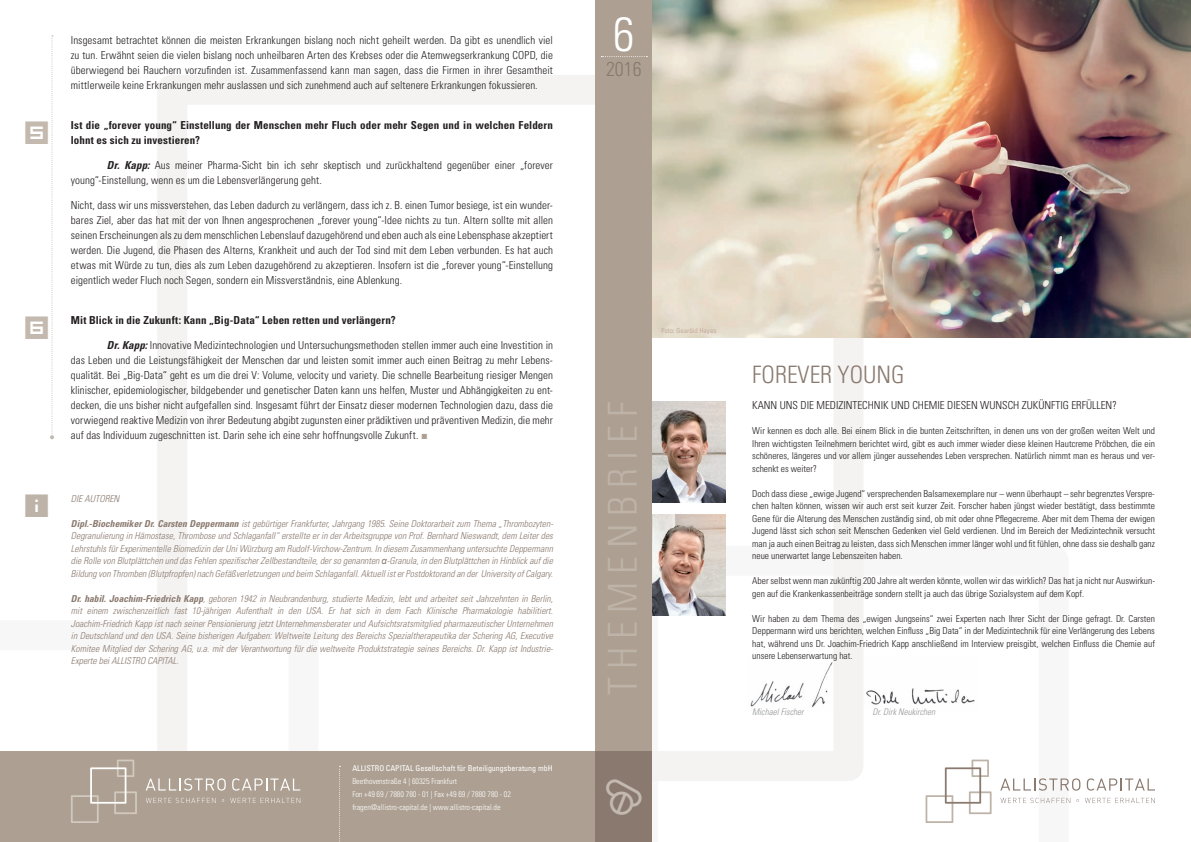
<style>
.page{position:relative;width:1191px;height:842px;background:#fff}
.page>*{position:absolute;margin:0;border:0;box-sizing:border-box;transform-origin:0 0}
.t1{font:300 condensed 48px "Univers LT Std";color:#fff}
.t2{font:300 condensed 40px "Univers LT Std";letter-spacing:.2em;color:#beb3a8}
.t3{font:40px "Inversionz";color:#c3b9ae}
.t4{font:40px "Inversionz";color:#beb3a8}
.t5{font:300 condensed 24px "Univers LT Std";color:#8a796e}
.t6{font:300 condensed 20px "Univers LT Std";color:#8a796e}
.t7{font:300 condensed 11px/15px "Univers LT Std";letter-spacing:.005em;color:#231f20;text-align:justify}
.t8{font:700 condensed 11px/15px "Univers LT Std";letter-spacing:.01em;color:#231f20}
.t9{font:300 condensed 9.5px/12.5px "Univers LT Std";color:#231f20;text-align:justify}
.t10{font:italic 300 condensed 9.5px/12.5px "Univers LT Std";color:#8a796e;text-align:justify}
.t11{font:italic 300 condensed 9px "Univers LT Std";color:#939598}
.t12{font:300 condensed 8px/13px "Univers LT Std";color:#fff}
.t13{font:condensed 8px "Univers LT Std";color:#fff}
.t14{font:condensed 7px "Univers LT Std";letter-spacing:-.01em;color:#b69b8d}
.s1{font-weight:700;font-style:italic}
.s2{font-family:"Arial";font-weight:400;font-stretch:normal;color:#ada092}
.s3{font-weight:700}
.s4{font-family:"Arial";font-weight:400;font-stretch:normal}
</style>
<div class="page">
<img style="left:652px;top:0;width:539px;height:338px">
<div style="left:595px;top:0;width:57px;height:842px;background:#ada092"></div>
<div style="left:0;top:751px;width:595px;height:91px;background:#ada092"></div>
<div style="left:595px;top:751px;width:57px;height:91px;background:#8a796e"></div>
<svg style="left:601px;top:56px;width:46px;height:1px"></svg>
<svg style="left:50px;top:35px;width:4px;height:404px"></svg>
<svg style="left:339px;top:766px;width:1px;height:76px"></svg>
<img style="left:750px;top:662px;width:82px;height:45px">
<img style="left:652px;top:402px;width:74px;height:101px">
<img style="left:652px;top:514px;width:74px;height:102px">
<svg style="left:925px;top:759px;width:66px;height:64px"></svg>
<svg style="left:1000px;top:778px;width:80px;height:13px"></svg>
<svg style="left:1086px;top:778px;width:69px;height:13px"></svg>
<svg style="left:1000px;top:798px;width:70px;height:5px"></svg>
<svg style="left:1085px;top:798px;width:70px;height:5px"></svg>
<svg style="left:71px;top:759px;width:66px;height:64px"></svg>
<svg style="left:146px;top:778px;width:80px;height:13px"></svg>
<svg style="left:232px;top:778px;width:68px;height:13px"></svg>
<svg style="left:146px;top:798px;width:70px;height:5px"></svg>
<svg style="left:230px;top:798px;width:70px;height:5px"></svg>
<img style="left:866px;top:688px;width:109px;height:17px">
<h2 class="t3" style="left:25px;top:106px;width:26px">5</h2>
<h2 class="t3" style="left:25px;top:301px;width:26px">6</h2>
<h2 class="t4" style="left:25px;top:480px;width:26px">¡</h2>
<p class="t7" style="left:71px;top:33px;width:483px">Insgesamt betrachtet können die meisten Erkrankungen bislang noch nicht geheilt werden. Da gibt es unendlich viel zu tun. Erwähnt seien die vielen bislang noch unheilbaren Arten des Krebses oder die Atemwegserkrankung COPD, die überwiegend bei Rauchern vorzufinden ist. Zusammenfassend kann man sagen, dass die Firmen in ihrer Gesamtheit mittlerweile keine Erkrankungen mehr auslassen und sich zunehmend auch auf seltenere Erkrankungen fokussieren.</p>
<p class="t8" style="left:71px;top:118px;width:483px">Ist die „forever young“ Einstellung der Menschen mehr Fluch oder mehr Segen und in welchen Feldern lohnt es sich zu investieren?</p>
<p class="t7" style="left:71px;top:158px;width:483px;text-indent:36px"><span class="s1">Dr. Kapp:</span> Aus meiner Pharma-Sicht bin ich sehr skeptisch und zurückhaltend gegenüber einer „forever young“-Einstellung, wenn es um die Lebensverlängerung geht.</p>
<p class="t7" style="left:71px;top:198px;width:483px">Nicht, dass wir uns missverstehen, das Leben dadurch zu verlängern, dass ich z. B. einen Tumor besiege, ist ein wunder&shy;bares Ziel, aber das hat mit der von Ihnen angesprochenen „forever young“-Idee nichts zu tun. Altern sollte mit allen seinen Erscheinungen als zu dem menschlichen Lebenslauf dazugehörend und eben auch als eine Lebensphase akzeptiert werden. Die Jugend, die Phasen des Alterns, Krankheit und auch der Tod sind mit dem Leben verbunden. Es hat auch etwas mit Würde zu tun, dies als zum Leben dazugehörend zu akzeptieren. Insofern ist die „forever young“-Einstellung eigentlich weder Fluch noch Segen, sondern ein Missverständnis, eine Ablenkung.</p>
<p class="t8" style="left:71px;top:313px;width:326px">Mit Blick in die Zukunft: Kann „Big-Data“ Leben retten und verlängern?</p>
<p class="t7" style="left:71px;top:338px;width:483px;text-indent:36px"><span class="s1">Dr. Kapp:</span> Innovative Medizintechnologien und Untersuchungsmethoden stellen immer auch eine Investition in das Leben und die Leistungsfähigkeit der Menschen dar und leisten somit immer auch einen Beitrag zu mehr Lebens&shy;qualität. Bei „Big-Data“ geht es um die drei V: Volume, velocity und variety. Die schnelle Bearbeitung riesiger Mengen klinischer, epidemiologischer, bildgebender und genetischer Daten kann uns helfen, Muster und Abhängigkeiten zu ent&shy;decken, die uns bisher nicht aufgefallen sind. Insgesamt führt der Einsatz dieser modernen Technologien dazu, dass die vorwiegend reaktive Medizin von ihrer Bedeutung abgibt zugunsten einer prädiktiven und präventiven Medizin, die mehr auf das Individuum zugeschnitten ist. Darin sehe ich eine sehr hoffnungsvolle Zukunft. <span class="s2">■</span></p>
<p class="t10" style="left:71px;top:492px;width:50px">DIE AUTOREN</p>
<p class="t10" style="left:71px;top:517px;width:484px"><span class="s3">Dipl.-Biochemiker Dr. Carsten Deppermann</span> ist gebürtiger Frankfurter, Jahrgang 1985. Seine Doktorarbeit zum Thema „Thrombozyten-Degranulierung in Hämostase, Thrombose und Schlaganfall“ erstellte er in der Arbeitsgruppe von Prof. Bernhard Nieswandt, dem Leiter des Lehrstuhls für Experimentelle Biomedizin der Uni Würzburg am Rudolf-Virchow-Zentrum. In diesem Zusammenhang untersuchte Deppermann die Rolle von Blutplättchen und das Fehlen spezifischer Zellbestandteile, der so genannten <span class="s4">α</span>-Granula, in den Blutplättchen in Hinblick auf die Bildung von Thromben (Blutpfropfen) nach Gefäßverletzungen und beim Schlaganfall. Aktuell ist er Postdoktorand an der University of Calgary.</p>
<p class="t10" style="left:71px;top:592px;width:484px"><span class="s3">Dr. habil. Joachim-Friedrich Kapp</span>, geboren 1942 in Neubrandenburg, studierte Medizin, lebt und arbeitet seit Jahrzehnten in Berlin, mit einem zwischenzeitlich fast 10-jährigen Aufenthalt in den USA. Er hat sich in dem Fach Klinische Pharmakologie habilitiert.<br>Joachim-Friedrich Kapp ist nach seiner Pensionierung jetzt Unternehmensberater und Aufsichtsratsmitglied pharmazeutischer Unternehmen in Deutschland und den USA. Seine bisherigen Aufgaben: Weltweite Leitung des Bereichs Spezialtherapeutika der Schering AG, Executive Komitee Mitglied der Schering AG, u.a. mit der Verantwortung für die weltweite Produktstrategie seines Bereichs. Dr. Kapp ist Industrie-Experte bei ALLISTRO CAPITAL.</p>
<p class="t13" style="left:352px;top:763px;width:202px">ALLISTRO CAPITAL Gesellschaft für Beteiligungsberatung mbH</p>
<p class="t12" style="left:352px;top:775px;width:160px">Beethovenstraße 4 | 60325 Frankfurt<br>Fon +49 69 / 7880 780 - 01 | Fax +49 69 / 7880 780 - 02 fragen@allistro-capital.de | www.allistro-capital.de</p>
<h1 class="t1" style="left:613px;top:5px;width:23px">6</h1>
<h3 class="t6" style="left:606px;top:57px;width:37px">2016</h3>
<p class="t14" style="left:661px;top:326px;width:57px">Foto: Gearóid Hayes</p>
<h2 class="t2" style="left:599px;top:695px;width:295px;rotate:-90deg">THEMENBRIEF</h2>
<h3 class="t5" style="left:752px;top:360px;width:154px">FOREVER YOUNG</h3>
<p class="t7" style="left:752px;top:398px;width:366px">KANN UNS DIE MEDIZINTECHNIK UND CHEMIE DIESEN WUNSCH ZUKÜNFTIG ERFÜLLEN?</p>
<p class="t9" style="left:752px;top:425px;width:404px">Wir kennen es doch alle. Bei einem Blick in die bunten Zeitschriften, in denen uns von der großen weiten Welt und Ihren wichtigsten Teilnehmern berichtet wird, gibt es auch immer wieder diese kleinen Hautcreme Pröbchen, die ein schöneres, längeres und vor allem jünger aussehendes Leben versprechen. Natürlich nimmt man es heraus und ver&shy;schenkt es weiter?</p>
<p class="t9" style="left:752px;top:487px;width:404px">Doch dass diese „ewige Jugend“ versprechenden Balsamexemplare nur – wenn überhaupt – sehr begrenztes Verspre&shy;chen halten können, wissen wir auch erst seit kurzer Zeit. Forscher haben jüngst wieder bestätigt, dass bestimmte Gene für die Alterung des Menschen zuständig sind, ob mit oder ohne Pflegecreme. Aber mit dem Thema der ewigen Jugend lässt sich schon seit Menschen Gedenken viel Geld verdienen. Und im Bereich der Medizintechnik versucht man ja auch einen Beitrag zu leisten, dass sich Menschen immer länger wohl und fit fühlen, ohne dass sie deshalb ganz neue unerwartet lange Lebenszeiten haben.</p>
<p class="t9" style="left:752px;top:575px;width:404px">Aber selbst wenn man zukünftig 200 Jahre alt werden könnte, wollen wir das wirklich? Das hat ja nicht nur Auswirkun&shy;gen auf die Krankenkassenbeiträge sondern stellt ja auch das übrige Sozialsystem auf dem Kopf.</p>
<p class="t9" style="left:752px;top:612px;width:404px">Wir haben zu dem Thema des „ewigen Jungseins“ zwei Experten nach Ihrer Sicht der Dinge gefragt. Dr. Carsten Deppermann wird uns berichten, welchen Einfluss „Big Data“ in der Medizintechnik für eine Verlängerung des Lebens hat, während uns Dr. Joachim-Friedrich Kapp anschließend im Interview preisgibt, welchen Einfluss die Chemie auf unsere Lebenserwartung hat.</p>
<p class="t11" style="left:752px;top:707px;width:53px">Michael Fischer</p>
<p class="t11" style="left:872px;top:707px;width:64px">Dr. Dirk Neukirchen</p>
</div>
